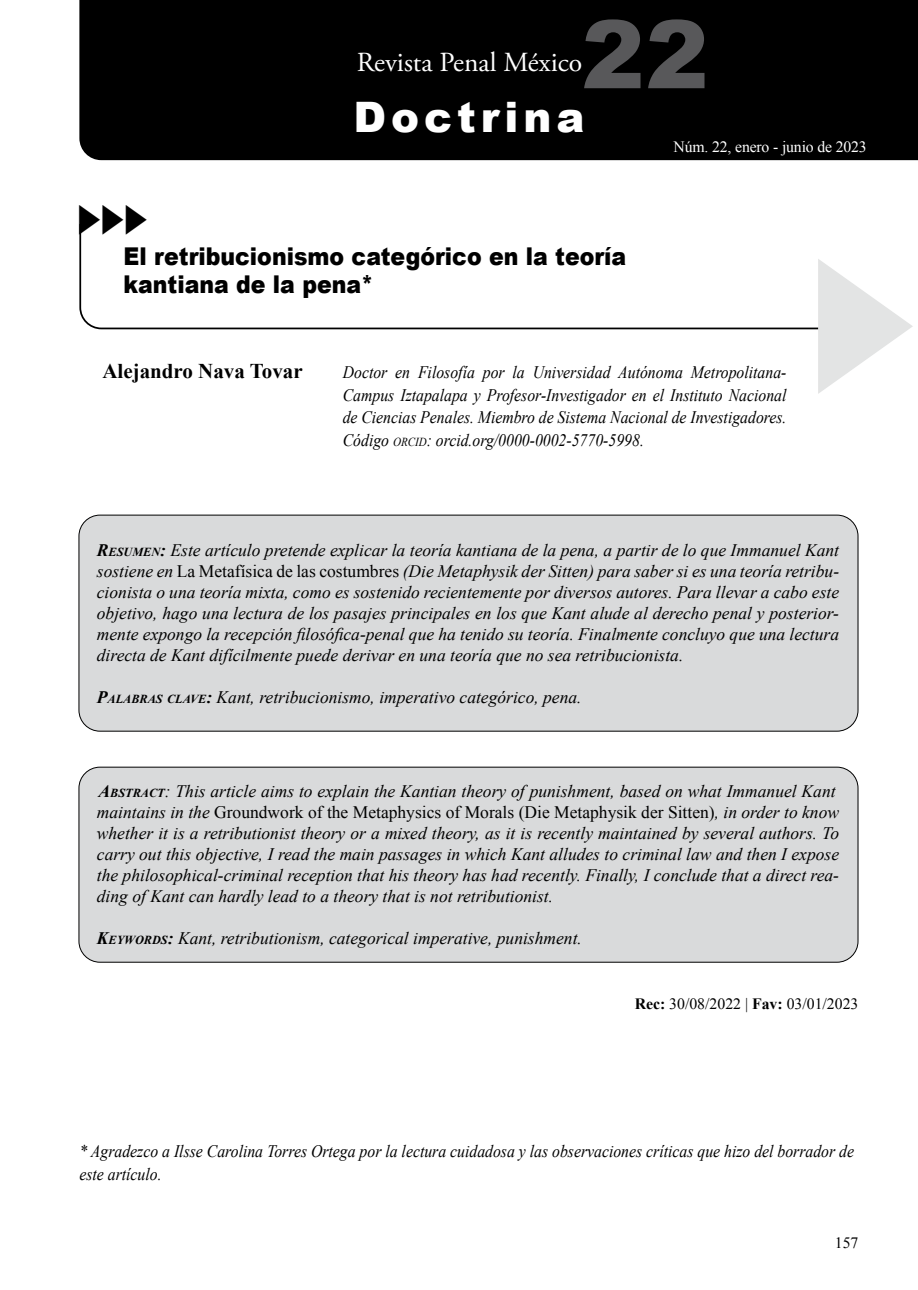
<style>
.page{position:relative;width:918px;height:1290px;background:#fff}
.page>*{position:absolute;margin:0;border:0;box-sizing:border-box;transform-origin:0 0}
.t1{font:700 191.28px "Times New Roman";color:#e3e4e4;scale:.7 1}
.t2{font:900 94.5px "Arial";color:#58585a}
.t3{font:900 42px "Arial";letter-spacing:.12em;color:#fff}
.t4{font:700 42px "Times New Roman";color:#000;scale:.7 1}
.t5{font:27.65px "Adobe Garamond Pro";color:#fff}
.t6{font:900 24.5px/28px "Arial";color:#000;scale:.9 1}
.t7{font:700 21px "Times New Roman";color:#000}
.t8{font:italic 17.5px/21px "Times New Roman";color:#000;text-align:justify}
.t9{font:italic 17.5px/22.8px "Times New Roman";color:#000;text-align:justify;scale:.9 1}
.t10{font:15.75px "Times New Roman";color:#000}
.t11{font:15.75px "Times New Roman";letter-spacing:-.01em;color:#fff}
.s1{font-size:12.25px}
.s2{font-weight:700}
.s3{font-weight:700;font-size:12.25px}
.s4{font-style:normal}
</style>
<div class="page">
<svg style="left:79px;top:224px;width:780px;height:106px"></svg>
<div style="left:79px;top:0;width:839px;height:160px;background:#000"></div>
<div style="left:79px;top:515px;width:779px;height:216px;background:#d9dadb;border-radius:21px"></div>
<div style="left:78px;top:515px;width:780px;height:216px;border:1px solid #000;border-radius:21px"></div>
<div style="left:79px;top:767px;width:779px;height:195px;background:#d9dadb;border-radius:21px"></div>
<div style="left:78px;top:767px;width:780px;height:195px;border:1px solid #000;border-radius:21px"></div>
<h2 class="t2" style="left:581px;top:-14px;width:129px">22</h2>
<h3 class="t5" style="left:357px;top:45px;width:227px">Revista Penal México</h3>
<h3 class="t4" style="left:75px;top:191px;width:109px">► ► ►</h3>
<h3 class="t3" style="left:353px;top:87px;width:232px">Doctrina</h3>
<p class="t11" style="left:673px;top:136px;width:195px">Núm. 22, enero - junio de 2023</p>
<h3 class="t6" style="left:123px;top:242px;width:560px">El retribucionismo categórico en la teoría kantiana de la pena*</h3>
<p class="t7" style="left:102px;top:356px;width:202px">Alejandro Nava Tovar</p>
<p class="t9" style="left:343px;top:360px;width:494px">Doctor en Filosofía por la Universidad Autónoma Metropolitana-Campus Iztapalapa y Profesor-Investigador en el Instituto Nacional de Ciencias Penales. Miembro de Sistema Nacional de Investigadores.<br>Código <span class="s1">ORCID</span>: orcid.org/0000-0002-5770-5998.</p>
<h1 class="t1" style="left:799px;top:195px;width:191px">►</h1>
<p class="t8" style="left:97px;top:539px;width:744px"><span class="s2">R</span><span class="s3">ESUMEN</span><span class="s2">:</span> Este artículo pretende explicar la teoría kantiana de la pena, a partir de lo que Immanuel Kant sostiene en <span class="s4">La Metafísica de las costumbres</span> (Die Metaphysik der Sitten) para saber si es una teoría retribu&shy;cionista o una teoría mixta, como es sostenido recientemente por diversos autores. Para llevar a cabo este objetivo, hago una lectura de los pasajes principales en los que Kant alude al derecho penal y posterior&shy;mente expongo la recepción filosófica-penal que ha tenido su teoría. Finalmente concluyo que una lectura directa de Kant difícilmente puede derivar en una teoría que no sea retribucionista.</p>
<p class="t8" style="left:97px;top:686px;width:486px"><span class="s2">P</span><span class="s3">ALABRAS CLAVE</span><span class="s2">:</span> Kant, retribucionismo, imperativo categórico, pena.</p>
<p class="t8" style="left:97px;top:780px;width:744px;text-align:left"><span class="s2">A</span><span class="s3">BSTRACT</span>: This article aims to explain the Kantian theory of punishment, based on what Immanuel Kant maintains in the <span class="s4">Groundwork of the Metaphysics of Morals (Die Metaphysik der Sitten)</span>, in order to know whether it is a retributionist theory or a mixed theory, as it is recently maintained by several authors. To carry out this objective, I read the main passages in which Kant alludes to criminal law and then I expose the philosophical-criminal reception that his theory has had recently. Finally, I conclude that a direct rea&shy;ding of Kant can hardly lead to a theory that is not retributionist.</p>
<p class="t8" style="left:97px;top:927px;width:486px"><span class="s2">K</span><span class="s3">EYWORDS</span><span class="s2">:</span> Kant, retributionism, categorical imperative, punishment.</p>
<p class="t10" style="left:635px;top:993px;width:225px"><span class="s2">Rec:</span> 30/08/2022 | <span class="s2">Fav:</span> 03/01/2023</p>
<p class="t9" style="left:79px;top:1139px;width:862px">* Agradezco a Ilsse Carolina Torres Ortega por la lectura cuidadosa y las observaciones críticas que hizo del borrador de este artículo.</p>
<p class="t10" style="left:835px;top:1232px;width:25px">157</p>
</div>
